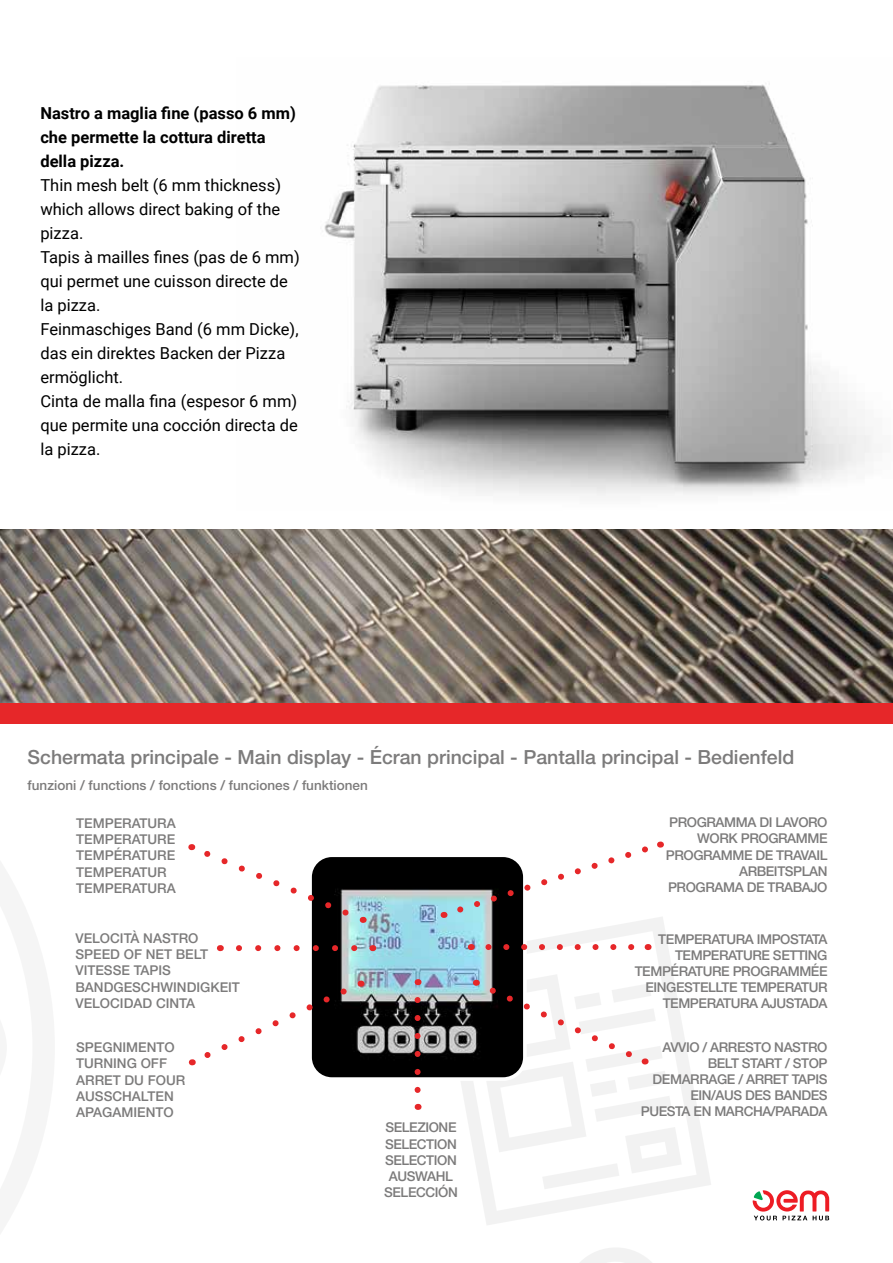
<style>
.page{position:relative;width:893px;height:1263px;background:#fff}
.page>*{position:absolute;margin:0;border:0;box-sizing:border-box;transform-origin:0 0}
.t1{font:500 19.5px "Helvetica Neue LT Std";color:#7c7b7b}
.t2{font:16.5px/24px "Roboto";color:#000}
.t3{font:700 16.5px/24px "Roboto";color:#000}
.t4{font:500 13.5px/16.2px "Helvetica Neue LT Std";letter-spacing:-.03em;color:#7c7b7b;text-align:right}
.t5{font:500 13.5px/16.2px "Helvetica Neue LT Std";color:#7c7b7b}
</style>
<div class="page">
<svg style="left:461px;top:917px;width:250px;height:308px"></svg>
<svg style="left:580px;top:1248px;width:72px;height:15px"></svg>
<svg style="left:753px;top:1190px;width:76px;height:30px"></svg>
<img style="left:0;top:529px;width:893px;height:175px">
<div style="left:0;top:704px;width:893px;height:20px;background:#e62729"></div>
<hr style="left:0;top:0;width:1px;height:376px;background:#e62729">
<img style="left:324px;top:83px;width:548px;height:413px">
<img style="left:313px;top:858px;width:209px;height:218px">
<div style="left:308px;top:853px;width:219px;height:228px;border:4px solid #fff;border-radius:22px"></div>
<svg style="left:239px;top:945px;width:124px;height:6px"></svg>
<svg style="left:488px;top:944px;width:151px;height:6px"></svg>
<svg style="left:453px;top:841px;width:208px;height:76px"></svg>
<svg style="left:191px;top:844px;width:162px;height:76px"></svg>
<svg style="left:415px;top:1000px;width:6px;height:93px"></svg>
<svg style="left:192px;top:983px;width:160px;height:83px"></svg>
<svg style="left:470px;top:974px;width:212px;height:215px"></svg>
<p class="t3" style="left:40px;top:100px;width:257px">Nastro a maglia fine (passo 6 mm) che permette la cottura diretta della pizza.</p>
<p class="t2" style="left:40px;top:172px;width:261px">Thin mesh belt (6 mm thickness) which allows direct baking of the pizza.<br>Tapis à mailles fines (pas de 6 mm) qui permet une cuisson directe de la pizza.<br>Feinmaschiges Band (6 mm Dicke), das ein direktes Backen der Pizza ermöglicht.<br>Cinta de malla fina (espesor 6 mm) que permite una cocción directa de la pizza.</p>
<h1 class="t1" style="left:28px;top:746px;width:768px">Schermata principale - Main display - Écran principal - Pantalla principal - Bedienfeld</h1>
<p class="t5" style="left:28px;top:777px;width:342px">funzioni / functions / fonctions / funciones / funktionen</p>
<p class="t5" style="left:76px;top:815px;width:101px">TEMPERATURA<br>TEMPERATURE<br>TEMPÉRATURE<br>TEMPERATUR<br>TEMPERATURA</p>
<p class="t4" style="left:666px;top:814px;width:163px">PROGRAMMA DI LAVORO<br>WORK PROGRAMME<br>PROGRAMME DE TRAVAIL<br>ARBEITSPLAN<br>PROGRAMA DE TRABAJO</p>
<p class="t5" style="left:75px;top:930px;width:166px">VELOCITÀ NASTRO<br>SPEED OF NET BELT<br>VITESSE TAPIS<br>BANDGESCHWINDIGKEIT<br>VELOCIDAD CINTA</p>
<p class="t5" style="left:76px;top:1039px;width:111px">SPEGNIMENTO<br>TURNING OFF<br>ARRET DU FOUR<br>AUSSCHALTEN<br>APAGAMIENTO</p>
<p class="t4" style="left:384px;top:1119px;width:75px;text-align:center">SELEZIONE<br>SELECTION<br>SELECTION<br>AUSWAHL<br>SELECCIÓN</p>
<p class="t4" style="left:635px;top:931px;width:194px">TEMPERATURA IMPOSTATA<br>TEMPERATURE SETTING<br>TEMPÉRATURE PROGRAMMÉE<br>EINGESTELLTE TEMPERATUR<br>TEMPERATURA AJUSTADA</p>
<p class="t4" style="left:641px;top:1038px;width:188px">AVVIO / ARRESTO NASTRO<br>BELT START / STOP<br>DEMARRAGE / ARRET TAPIS<br>EIN/AUS DES BANDES<br>PUESTA EN MARCHA/PARADA</p>
</div>
